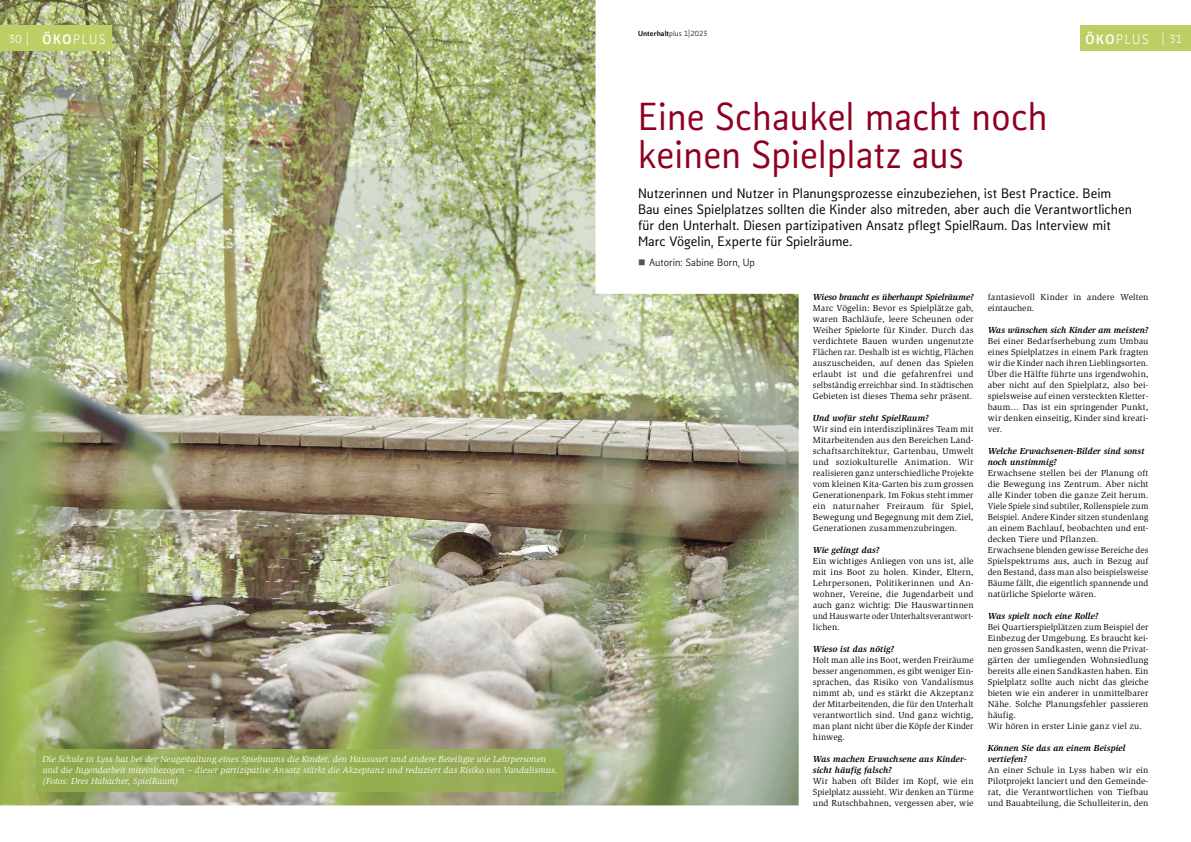
<style>
.page{position:relative;width:1191px;height:842px;background:#fff}
.page>*{position:absolute;margin:0;border:0;box-sizing:border-box;transform-origin:0 0}
.t1{font:500 37px/38px "Kofi Pure Sans";letter-spacing:.01em;color:#8f0020;scale:.95 1}
.t2{font:500 13px/16px "Kofi Pure Sans";letter-spacing:.005em;color:#000}
.t3{font:13px "Kofi Pure Sans";letter-spacing:.14em;color:#fff;scale:.95 1}
.t4{font:11px "Kofi Pure Sans";color:#fff}
.t5{font:10px "Kofi Pure Sans";letter-spacing:.005em;color:#000}
.t6{font:9px/11px "Slimbach Std";letter-spacing:.015em;color:#000;text-align:justify}
.t7{font:italic 9px/11px "Slimbach Std";letter-spacing:.005em;color:#fff}
.t8{font:italic 700 9px/11px "Slimbach Std";letter-spacing:.005em;color:#000}
.t9{font:italic 700 9px "Slimbach Std";letter-spacing:-.015em;color:#000}
.t10{font:7px "Kofi Pure Sans";letter-spacing:.015em;color:#000}
.s1{font-weight:800}
.s2{font-size:11px}
</style>
<div class="page">
<div style="left:1079px;top:26px;width:112px;height:25px;background:#bccf65"></div>
<img style="left:0;top:0;width:798px;height:805px">
<div style="left:36px;top:749px;width:528px;height:43px;background:#96b150"></div>
<div style="left:0;top:26px;width:111px;height:25px;background:#bccf65"></div>
<svg style="left:639px;top:259px;width:5px;height:6px"></svg>
<p class="t10" style="left:638px;top:29px;width:71px"><span class="s1">Unterhalt</span>plus 1|2023</p>
<h2 class="t3" style="left:9px;top:31px;width:104px"><span class="s2">30 |</span> <span class="s1">ÖKO</span>PLUS</h2>
<p class="t4" style="left:1160px;top:32px;width:23px">| 31</p>
<h2 class="t3" style="left:1085px;top:31px;width:68px"><span class="s1">ÖKO</span>PLUS</h2>
<p class="t7" style="left:43px;top:754px;width:516px">Die Schule in Lyss hat bei der Neugestaltung eines Spielraums die Kinder, den Hauswart und andere Beteiligte wie Lehrpersonen und die Jugendarbeit miteinbezogen – dieser partizipative Ansatz stärkt die Akzeptanz und reduziert das Risiko von Vandalismus. (Fotos: Dres Hubacher, SpielRaum)</p>
<h1 class="t1" style="left:638px;top:98px;width:432px">Eine Schaukel macht noch keinen Spielplatz aus</h1>
<p class="t2" style="left:638px;top:186px;width:495px">Nutzerinnen und Nutzer in Planungsprozesse einzubeziehen, ist Best Practice. Beim Bau eines Spielplatzes sollten die Kinder also mitreden, aber auch die Verantwortlichen für den Unterhalt. Diesen partizipativen Ansatz pflegt SpielRaum. Das Interview mit Marc Vögelin, Experte für Spielräume.</p>
<p class="t5" style="left:649px;top:256px;width:107px">Autorin: Sabine Born, Up</p>
<p class="t9" style="left:813px;top:292px;width:162px">Wieso braucht es überhaupt Spielräume?</p>
<p class="t6" style="left:813px;top:303px;width:162px">Marc Vögelin: Bevor es Spielplätze gab, waren Bachläufe, leere Scheunen oder Weiher Spielorte für Kinder. Durch das verdichtete Bauen wurden ungenutzte Flächen rar. Deshalb ist es wichtig, Flächen auszuscheiden, auf denen das Spielen erlaubt ist und die gefahrenfrei und selbständig erreichbar sind. In städtischen Gebieten ist dieses Thema sehr präsent.</p>
<p class="t8" style="left:813px;top:412px;width:117px">Und wofür steht SpielRaum?</p>
<p class="t6" style="left:813px;top:424px;width:162px">Wir sind ein interdisziplinäres Team mit Mitarbeitenden aus den Bereichen Land&shy;schaftsarchitektur, Gartenbau, Umwelt und soziokulturelle Animation. Wir realisieren ganz unterschiedliche Projekte vom kleinen Kita-Garten bis zum grossen Generationenpark. Im Fokus steht immer ein naturnaher Freiraum für Spiel, Bewegung und Begegnung mit dem Ziel, Generationen zusammenzubringen.</p>
<p class="t8" style="left:813px;top:544px;width:68px">Wie gelingt das?</p>
<p class="t6" style="left:813px;top:556px;width:162px">Ein wichtiges Anliegen von uns ist, alle mit ins Boot zu holen. Kinder, Eltern, Lehrpersonen, Politikerinnen und An&shy;wohner, Vereine, die Jugendarbeit und auch ganz wichtig: Die Hauswartinnen und Hauswarte oder Unterhaltsverantwort&shy;lichen.</p>
<p class="t8" style="left:813px;top:643px;width:82px">Wieso ist das nötig?</p>
<p class="t6" style="left:813px;top:655px;width:162px">Holt man alle ins Boot, werden Freiräume besser angenommen, es gibt weniger Ein&shy;sprachen, das Risiko von Vandalismus nimmt ab, und es stärkt die Akzeptanz der Mitarbeitenden, die für den Unterhalt verantwortlich sind. Und ganz wichtig, man plant nicht über die Köpfe der Kinder hinweg.</p>
<p class="t8" style="left:813px;top:753px;width:155px">Was machen Erwachsene aus Kinder&shy;sicht häufig falsch?</p>
<p class="t6" style="left:813px;top:776px;width:162px">Wir haben oft Bilder im Kopf, wie ein Spielplatz aussieht. Wir denken an Türme und Rutschbahnen, vergessen aber, wie</p>
<p class="t6" style="left:987px;top:292px;width:162px">fantasievoll Kinder in andere Welten eintauchen.</p>
<p class="t8" style="left:987px;top:324px;width:162px">Was wünschen sich Kinder am meisten?</p>
<p class="t6" style="left:987px;top:336px;width:162px">Bei einer Bedarfserhebung zum Umbau eines Spielplatzes in einem Park fragten wir die Kinder nach ihren Lieblingsorten.<br>Über die Hälfte führte uns irgendwohin, aber nicht auf den Spielplatz, also bei&shy;spielsweise auf einen versteckten Kletter&shy;baum… Das ist ein springender Punkt, wir denken einseitig, Kinder sind kreati&shy;ver.</p>
<p class="t8" style="left:987px;top:445px;width:158px">Welche Erwachsenen-Bilder sind sonst noch unstimmig?</p>
<p class="t6" style="left:987px;top:468px;width:162px;text-align:left">Erwachsene stellen bei der Planung oft die Bewegung ins Zentrum. Aber nicht alle Kinder toben die ganze Zeit herum.<br>Viele Spiele sind subtiler, Rollenspiele zum Beispiel. Andere Kinder sitzen stundenlang an einem Bachlauf, beobachten und ent&shy;decken Tiere und Pflanzen.<br>Erwachsene blenden gewisse Bereiche des Spielspektrums aus, auch in Bezug auf den Bestand, dass man also beispielsweise Bäume fällt, die eigentlich spannende und natürliche Spielorte wären.</p>
<p class="t8" style="left:987px;top:610px;width:112px">Was spielt noch eine Rolle?</p>
<p class="t6" style="left:987px;top:622px;width:162px;text-align:left">Bei Quartierspielplätzen zum Beispiel der Einbezug der Umgebung. Es braucht kei&shy;nen grossen Sandkasten, wenn die Privat&shy;gärten der umliegenden Wohnsiedlung bereits alle einen Sandkasten haben. Ein Spielplatz sollte auch nicht das gleiche bieten wie ein anderer in unmittelbarer Nähe. Solche Planungsfehler passieren häufig.<br>Wir hören in erster Linie ganz viel zu.</p>
<p class="t8" style="left:987px;top:742px;width:139px">Können Sie das an einem Beispiel vertiefen?</p>
<p class="t6" style="left:987px;top:765px;width:162px">An einer Schule in Lyss haben wir ein Pilotprojekt lanciert und den Gemeinde&shy;rat, die Verantwortlichen von Tiefbau und Bauabteilung, die Schulleiterin, den</p>
</div>
